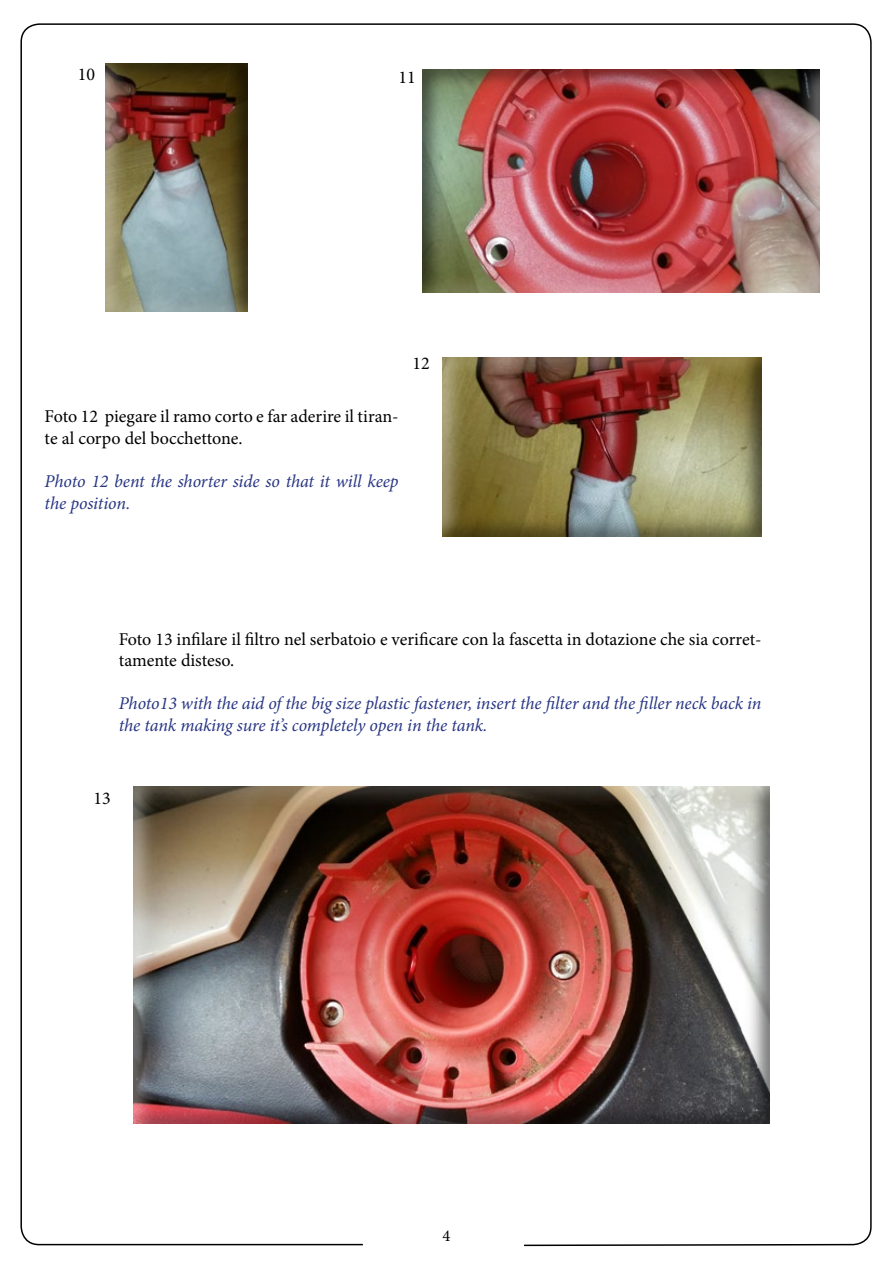
<style>
.page{position:relative;width:893px;height:1263px;background:#fff}
.page>*{position:absolute;margin:0;border:0;box-sizing:border-box;transform-origin:0 0}
.t1{font:italic 18px/21.6px "Minion Pro";letter-spacing:-.01em;color:#283583}
.t2{font:18px/21.6px "Minion Pro";color:#000}
.t3{font:16.5px "Minion Pro";color:#000}
</style>
<div class="page">
<div style="left:394px;top:42px;width:440px;height:270px;background:#000;opacity:.75"></div>
<div style="left:119px;top:766px;width:678px;height:384px;background:#000;opacity:.75"></div>
<div style="left:428px;top:338px;width:361px;height:226px;background:#000;opacity:.75"></div>
<div style="left:91px;top:36px;width:184px;height:296px;background:#000;opacity:.75"></div>
<p class="t2" style="left:78px;top:63px;width:19px">10</p>
<p class="t2" style="left:399px;top:67px;width:19px">11</p>
<p class="t2" style="left:45px;top:406px;width:356px">Foto 12 piegare il ramo corto e far aderire il tiran&shy;te al corpo del bocchettone.</p>
<p class="t1" style="left:45px;top:471px;width:355px">Photo 12 bent the shorter side so that it will keep the position.</p>
<p class="t2" style="left:412px;top:353px;width:19px">12</p>
<p class="t2" style="left:119px;top:628px;width:644px">Foto 13 infilare il filtro nel serbatoio e verificare con la fascetta in dotazione che sia corret&shy;tamente disteso.</p>
<p class="t1" style="left:119px;top:693px;width:644px">Photo13 with the aid of the big size plastic fastener, insert the filter and the filler neck back in the tank making sure it’s completely open in the tank.</p>
<p class="t2" style="left:94px;top:787px;width:19px">13</p>
<p class="t3" style="left:442px;top:1224px;width:9px">4</p>
</div>
